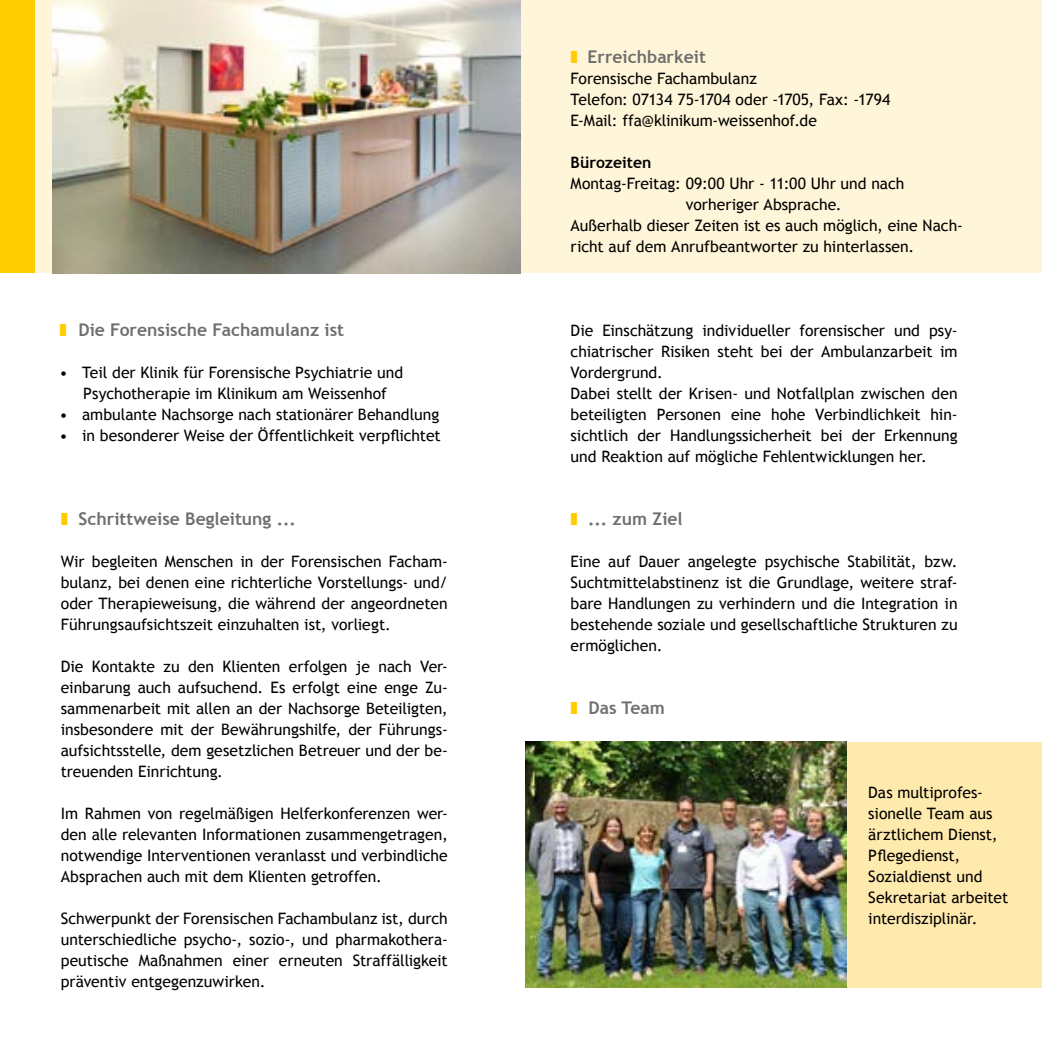
<style>
.page{position:relative;width:1042px;height:1042px;background:#fff}
.page>*{position:absolute;margin:0;border:0;box-sizing:border-box;transform-origin:0 0}
.t1{font:700 17.5px "Trebuchet MS";color:#706f6f}
.t2{font:15.75px/21px "Trebuchet MS";letter-spacing:-.005em;color:#000;text-align:justify}
.t3{font:700 15.75px "Trebuchet MS";color:#000}
</style>
<div class="page">
<div style="left:0;top:0;width:1042px;height:273px;background:#fff5d8"></div>
<div style="left:0;top:0;width:35px;height:273px;background:#fc0"></div>
<img style="left:52px;top:0;width:469px;height:273px">
<div style="left:546px;top:742px;width:496px;height:245px;background:#ffeaad"></div>
<img style="left:526px;top:742px;width:320px;height:245px">
<p class="t1" style="left:78px;top:319px;width:267px">Die Forensische Fachamulanz ist</p>
<p class="t2" style="left:60px;top:362px;width:345px;text-align:center">• Teil der Klinik für Forensische Psychiatrie und<br>Psychotherapie im Klinikum am Weissenhof</p>
<p class="t2" style="left:60px;top:404px;width:381px">• ambulante Nachsorge nach stationärer Behandlung</p>
<p class="t2" style="left:60px;top:425px;width:383px">• in besonderer Weise der Öffentlichkeit verpflichtet</p>
<p class="t1" style="left:79px;top:508px;width:219px">Schrittweise Begleitung ...</p>
<p class="t2" style="left:61px;top:551px;width:388px">Wir begleiten Menschen in der Forensischen Facham&shy;bulanz, bei denen eine richterliche Vorstellungs- und/ oder Therapieweisung, die während der angeordneten Führungsaufsichtszeit einzuhalten ist, vorliegt.</p>
<p class="t2" style="left:61px;top:656px;width:388px">Die Kontakte zu den Klienten erfolgen je nach Ver&shy;einbarung auch aufsuchend. Es erfolgt eine enge Zu&shy;sammenarbeit mit allen an der Nachsorge Beteiligten, insbesondere mit der Bewährungshilfe, der Führungs&shy;aufsichtsstelle, dem gesetzlichen Betreuer und der be&shy;treuenden Einrichtung.</p>
<p class="t2" style="left:61px;top:803px;width:388px">Im Rahmen von regelmäßigen Helferkonferenzen wer&shy;den alle relevanten Informationen zusammengetragen, notwendige Interventionen veranlasst und verbindliche Absprachen auch mit dem Klienten getroffen.</p>
<p class="t2" style="left:61px;top:908px;width:388px">Schwerpunkt der Forensischen Fachambulanz ist, durch unterschiedliche psycho-, sozio-, und pharmakothera&shy;peutische Maßnahmen einer erneuten Straffälligkeit präventiv entgegenzuwirken.</p>
<p class="t1" style="left:587px;top:46px;width:120px">Erreichbarkeit</p>
<p class="t2" style="left:570px;top:68px;width:321px;text-align:left">Forensische Fachambulanz<br>Telefon: 07134 75-1704 oder -1705, Fax: -1794<br>E-Mail: ffa@klinikum-weissenhof.de</p>
<p class="t3" style="left:570px;top:153px;width:82px">Bürozeiten</p>
<p class="t2" style="left:570px;top:173px;width:335px">Montag-Freitag: 09:00 Uhr - 11:00 Uhr und nach</p>
<p class="t2" style="left:686px;top:194px;width:157px">vorheriger Absprache.</p>
<p class="t2" style="left:570px;top:215px;width:394px">Außerhalb dieser Zeiten ist es auch möglich, eine Nach-</p>
<p class="t2" style="left:570px;top:236px;width:345px">richt auf dem Anrufbeantworter zu hinterlassen.</p>
<p class="t2" style="left:570px;top:320px;width:388px;text-align:left">Die Einschätzung individueller forensischer und psy&shy;chiatrischer Risiken steht bei der Ambulanzarbeit im Vordergrund.<br>Dabei stellt der Krisen- und Notfallplan zwischen den beteiligten Personen eine hohe Verbindlichkeit hin&shy;sichtlich der Handlungssicherheit bei der Erkennung und Reaktion auf mögliche Fehlentwicklungen her.</p>
<p class="t1" style="left:588px;top:508px;width:96px">... zum Ziel</p>
<p class="t2" style="left:570px;top:551px;width:388px">Eine auf Dauer angelegte psychische Stabilität, bzw.<br>Suchtmittelabstinenz ist die Grundlage, weitere straf&shy;bare Handlungen zu verhindern und die Integration in bestehende soziale und gesellschaftliche Strukturen zu ermöglichen.</p>
<p class="t1" style="left:588px;top:697px;width:78px">Das Team</p>
<p class="t2" style="left:868px;top:782px;width:142px;text-align:left">Das multiprofes&shy;sionelle Team aus ärztlichem Dienst,<br>Pflegedienst,<br>Sozialdienst und<br>Sekretariat arbeitet interdisziplinär.</p>
</div>
